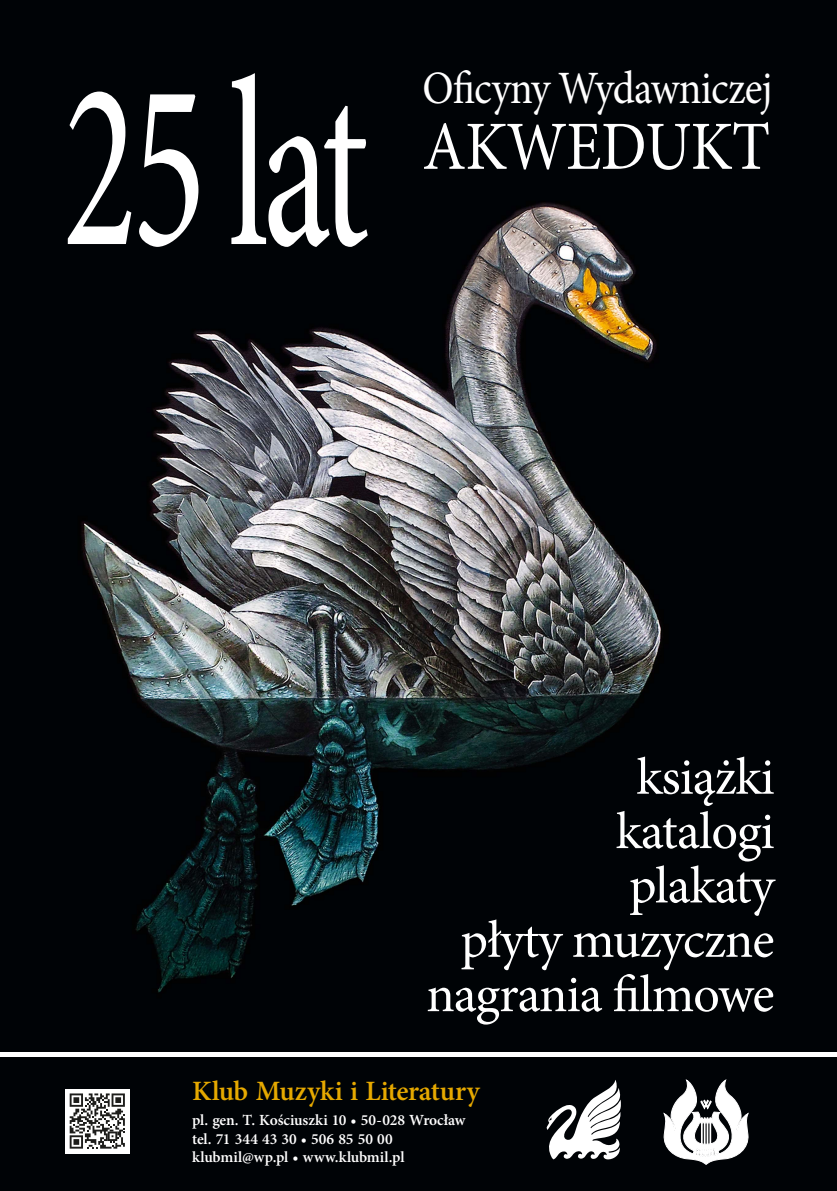
<style>
.page{position:relative;width:837px;height:1191px;background:#fff}
.page>*{position:absolute;margin:0;border:0;box-sizing:border-box;transform-origin:0 0}
.t1{font:240px "Minion Pro";color:#fff;scale:.65 1}
.t2{font:69.05px "Minion Pro";letter-spacing:-.01em;color:#fff;scale:.9 1}
.t3{font:52.25px/54.4px "Minion Pro";letter-spacing:-.02em;color:#fff;text-align:right}
.t4{font:46.35px "Minion Pro";letter-spacing:-.02em;color:#fff;scale:.9 1}
.t5{font:600 28px "Minion Pro";letter-spacing:-.005em;color:#e6a900}
.t6{font:600 15.5px/18.6px "Minion Pro";letter-spacing:-.005em;color:#fff}
</style>
<div class="page">
<img style="left:0;top:0;width:836px;height:1191px">
<div style="left:65px;top:1088px;width:65px;height:65px;background:#fff"></div>
<svg style="left:70px;top:1093px;width:55px;height:55px"></svg>
<hr style="left:0;top:1052px;width:836px;height:4px;background:#fff">
<svg style="left:662px;top:1080px;width:87px;height:84px"></svg>
<svg style="left:546px;top:1079px;width:74px;height:80px"></svg>
<h1 class="t1" style="left:63px;top:72px;width:472px">25 lat</h1>
<h3 class="t4" style="left:422px;top:70px;width:390px">Oficyny Wydawniczej</h3>
<h2 class="t2" style="left:422px;top:119px;width:387px">AKWEDUKT</h2>
<h3 class="t3" style="left:426px;top:754px;width:349px">książki<br>katalogi<br>plakaty<br>płyty muzyczne nagrania filmowe</h3>
<h3 class="t5" style="left:192px;top:1074px;width:289px">Klub Muzyki i Literatury</h3>
<p class="t6" style="left:192px;top:1110px;width:275px">pl. gen. T. Kościuszki 10 • 50-028 Wrocław tel. 71 344 43 30 • 506 85 50 00 klubmil@wp.pl • www.klubmil.pl</p>
</div>
